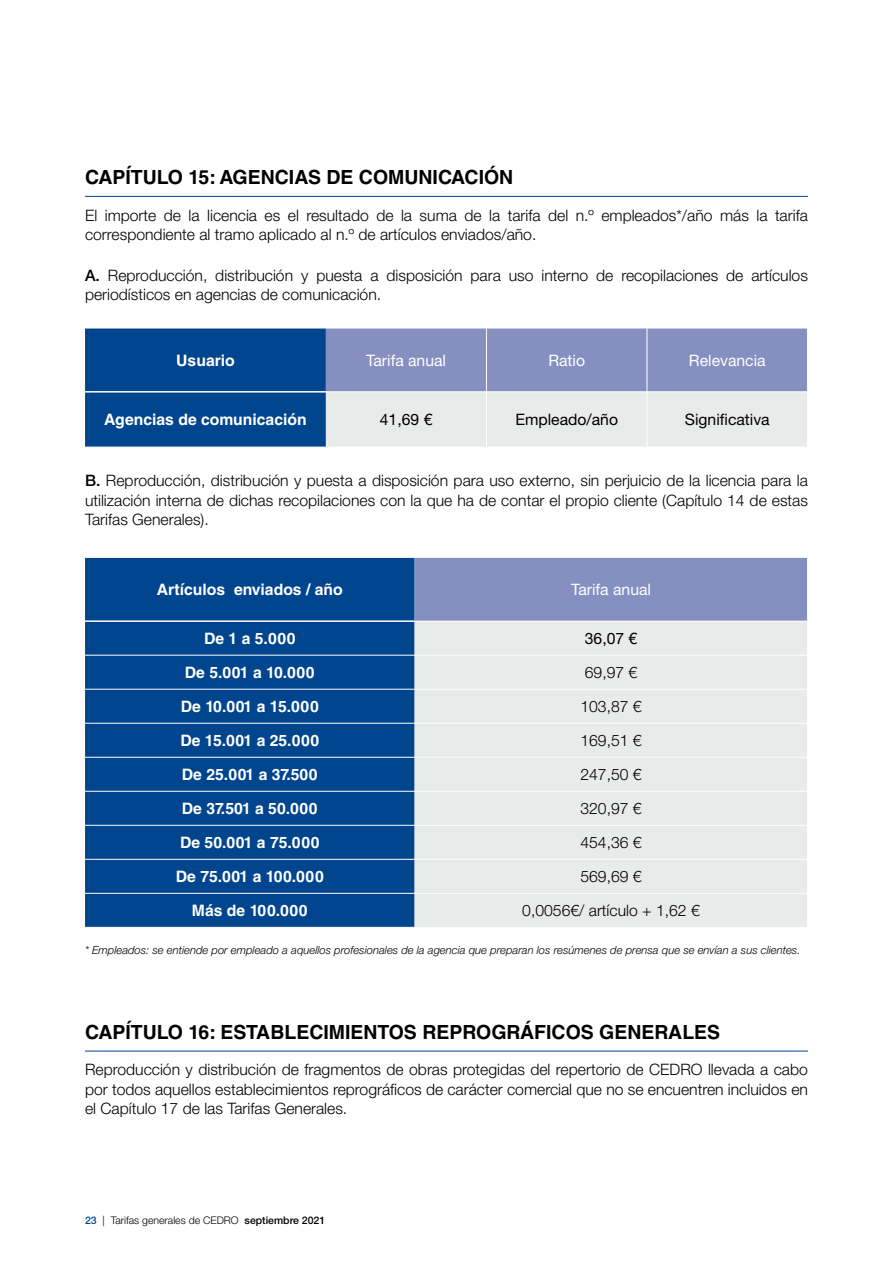
<style>
.page{position:relative;width:893px;height:1263px;background:#fff}
.page>*{position:absolute;margin:0;border:0;box-sizing:border-box;transform-origin:0 0}
.CAPÍTULO{font:700 19.5px "Helvetica LT Std";color:#000}
.txt{font:300 15.75px/19.5px "Helvetica Neue LT Std";color:#000}
.Estilo_de_párrafo_1{font:700 15.75px "Helvetica LT Std";color:#fff}
.parrafo_sangria{font:700 15.75px "Helvetica LT Std";color:#fff}
.t1{font:15.75px "Helvetica Neue LT Std";color:#fff}
.txt-2{font:15.75px "Helvetica Neue LT Std";color:#000}
.Estilo_de_párrafo_1-2{font:700 15.75px "Helvetica LT Std";letter-spacing:.02em;color:#fff}
.notas{font:italic 300 11.25px "Helvetica Neue LT Std";color:#000}
.t2{font:300 10.5px "Helvetica Neue LT Std";color:#000}
.s1{font-weight:500}
.s2{font-weight:500;color:#00458d}
</style>
<div class="page">
<hr style="left:85px;top:196px;width:723px;height:1px;background:#00458d">
<hr style="left:85px;top:1051px;width:723px;height:1px;background:#00458d">
<svg style="left:85px;top:329px;width:722px;height:118px;background:#7893bc"></svg>
<hr style="left:85px;top:391px;width:241px;height:2px;background:#fff">
<hr style="left:486px;top:328px;width:1px;height:63px;background:#fff">
<hr style="left:647px;top:328px;width:1px;height:63px;background:#fff">
<hr style="left:326px;top:391px;width:160px;height:1px;background:#fff">
<hr style="left:486px;top:391px;width:161px;height:1px;background:#fff">
<hr style="left:486px;top:392px;width:1px;height:55px;background:#fff">
<hr style="left:647px;top:392px;width:1px;height:55px;background:#fff">
<hr style="left:647px;top:391px;width:161px;height:1px;background:#fff">
<div style="left:85px;top:558px;width:330px;height:369px;background:#00458d"></div>
<div style="left:415px;top:557px;width:392px;height:64px;background:#8590c1"></div>
<div style="left:415px;top:622px;width:392px;height:305px;background:#e9eaea"></div>
<hr style="left:85px;top:620px;width:330px;height:2px;background:#fff">
<hr style="left:85px;top:655px;width:330px;height:1px;background:#fff">
<hr style="left:85px;top:689px;width:330px;height:1px;background:#fff">
<hr style="left:85px;top:723px;width:330px;height:1px;background:#fff">
<hr style="left:85px;top:757px;width:330px;height:1px;background:#fff">
<hr style="left:85px;top:791px;width:330px;height:1px;background:#fff">
<hr style="left:85px;top:825px;width:330px;height:1px;background:#fff">
<hr style="left:85px;top:859px;width:330px;height:1px;background:#fff">
<hr style="left:85px;top:893px;width:330px;height:1px;background:#fff">
<hr style="left:415px;top:557px;width:393px;height:1px;background:#fff">
<hr style="left:415px;top:655px;width:393px;height:1px;background:#fff">
<hr style="left:415px;top:689px;width:393px;height:1px;background:#fff">
<hr style="left:415px;top:723px;width:393px;height:1px;background:#fff">
<hr style="left:415px;top:757px;width:393px;height:1px;background:#fff">
<hr style="left:415px;top:791px;width:393px;height:1px;background:#fff">
<hr style="left:415px;top:825px;width:393px;height:1px;background:#fff">
<hr style="left:415px;top:859px;width:393px;height:1px;background:#fff">
<hr style="left:415px;top:893px;width:393px;height:1px;background:#fff">
<p class="CAPÍTULO" style="left:85px;top:165px;width:430px">CAPÍTULO 15: AGENCIAS DE COMUNICACIÓN</p>
<p class="txt" style="left:85px;top:205px;width:724px">El importe de la licencia es el resultado de la suma de la tarifa del n.º empleados*/año más la tarifa correspondiente al tramo aplicado al n.º de artículos enviados/año.</p>
<p class="txt" style="left:85px;top:265px;width:724px"><span class="s1">A.</span> Reproducción, distribución y puesta a disposición para uso interno de recopilaciones de artículos periodísticos en agencias de comunicación.</p>
<p class="parrafo_sangria" style="left:176px;top:350px;width:60px">Usuario</p>
<p class="t1" style="left:366px;top:351px;width:81px">Tarifa anual</p>
<p class="t1" style="left:548px;top:351px;width:38px">Ratio</p>
<p class="t1" style="left:689px;top:351px;width:78px">Relevancia</p>
<p class="parrafo_sangria" style="left:104px;top:410px;width:204px">Agencias de comunicación</p>
<p class="txt-2" style="left:380px;top:410px;width:54px">41,69 €</p>
<p class="txt-2" style="left:515px;top:410px;width:104px">Empleado/año</p>
<p class="txt-2" style="left:685px;top:410px;width:86px">Significativa</p>
<p class="txt" style="left:85px;top:471px;width:724px;text-align:justify"><span class="s1">B.</span> Reproducción, distribución y puesta a disposición para uso externo, sin perjuicio de la licencia para la utilización interna de dichas recopilaciones con la que ha de contar el propio cliente (Capítulo 14 de estas Tarifas Generales).</p>
<p class="parrafo_sangria" style="left:157px;top:580px;width:188px">Artículos enviados / año</p>
<p class="t1" style="left:571px;top:580px;width:81px">Tarifa anual</p>
<p class="Estilo_de_párrafo_1" style="left:204px;top:629px;width:93px">De 1 a 5.000</p>
<p class="txt-2" style="left:585px;top:629px;width:54px">36,07 €</p>
<p class="Estilo_de_párrafo_1-2" style="left:185px;top:663px;width:131px">De 5.001 a 10.000</p>
<p class="txt" style="left:585px;top:662px;width:54px">69,97 €</p>
<p class="Estilo_de_párrafo_1" style="left:181px;top:697px;width:139px">De 10.001 a 15.000</p>
<p class="txt" style="left:580px;top:696px;width:63px">103,87 €</p>
<p class="Estilo_de_párrafo_1" style="left:180px;top:731px;width:140px">De 15.001 a 25.000</p>
<p class="txt" style="left:580px;top:730px;width:63px">169,51 €</p>
<p class="Estilo_de_párrafo_1" style="left:182px;top:765px;width:137px">De 25.001 a 37.500</p>
<p class="txt" style="left:580px;top:764px;width:63px">247,50 €</p>
<p class="Estilo_de_párrafo_1" style="left:182px;top:799px;width:137px">De 37.501 a 50.000</p>
<p class="txt" style="left:580px;top:798px;width:63px">320,97 €</p>
<p class="Estilo_de_párrafo_1" style="left:180px;top:833px;width:141px">De 50.001 a 75.000</p>
<p class="txt" style="left:580px;top:832px;width:63px">454,36 €</p>
<p class="Estilo_de_párrafo_1-2" style="left:176px;top:867px;width:149px">De 75.001 a 100.000</p>
<p class="txt" style="left:580px;top:866px;width:63px">569,69 €</p>
<p class="Estilo_de_párrafo_1" style="left:192px;top:901px;width:117px">Más de 100.000</p>
<p class="txt" style="left:522px;top:900px;width:179px">0,0056€/ artículo + 1,62 €</p>
<p class="notas" style="left:85px;top:943px;width:717px">* Empleados: se entiende por empleado a aquellos profesionales de la agencia que preparan los resúmenes de prensa que se envían a sus clientes.</p>
<p class="CAPÍTULO" style="left:85px;top:1020px;width:637px">CAPÍTULO 16: ESTABLECIMIENTOS REPROGRÁFICOS GENERALES</p>
<p class="txt" style="left:85px;top:1059px;width:724px;text-align:justify">Reproducción y distribución de fragmentos de obras protegidas del repertorio de CEDRO llevada a cabo por todos aquellos establecimientos reprográficos de carácter comercial que no se encuentren incluidos en el Capítulo 17 de las Tarifas Generales.</p>
<p class="t2" style="left:85px;top:1213px;width:242px"><span class="s2">23</span> | Tarifas generales de CEDRO <span class="s1">septiembre 2021</span></p>
</div>
